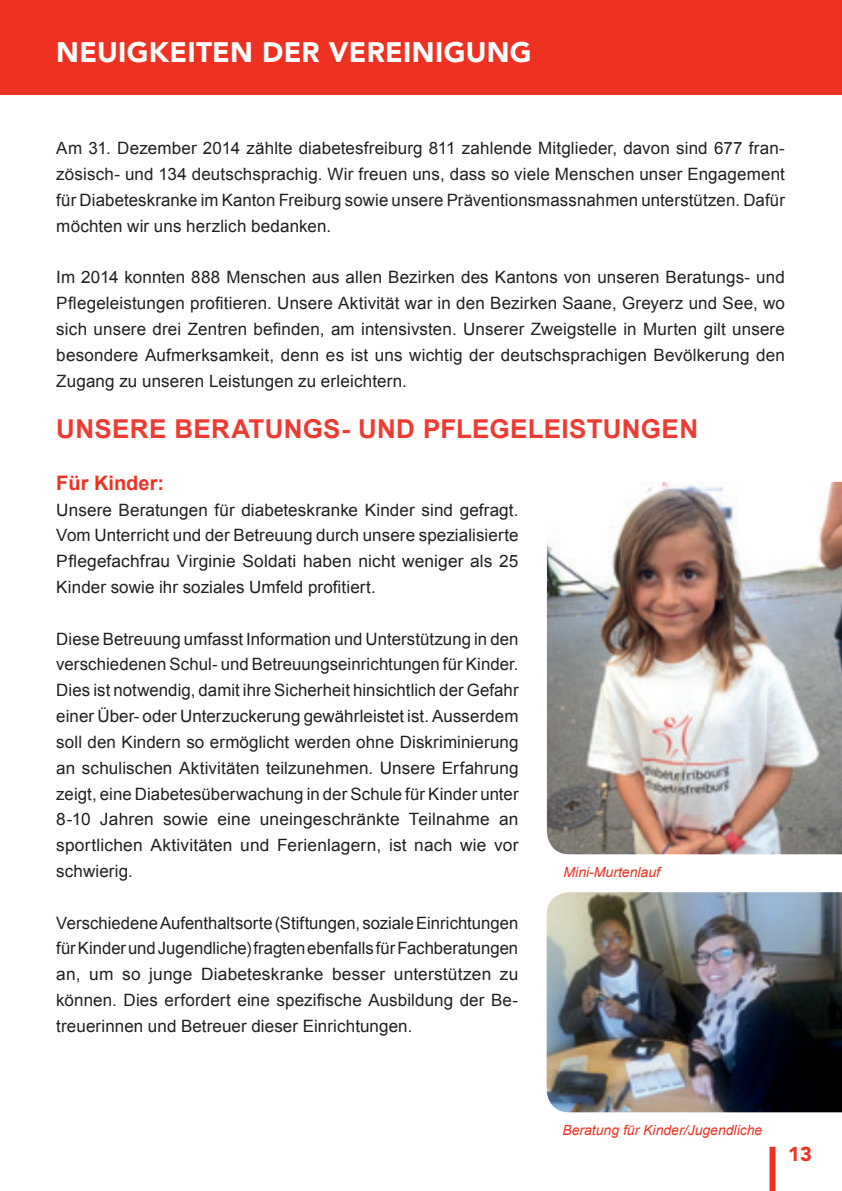
<style>
.page{position:relative;width:842px;height:1191px;background:#fff}
.page>*{position:absolute;margin:0;border:0;box-sizing:border-box;transform-origin:0 0}
.t1{font:900 28px "Avenir";letter-spacing:.01em;color:#fff}
.t2{font:700 26px "Arial";letter-spacing:.01em;color:#ee3b32}
.t3{font:700 20px "Arial";color:#ef3122}
.t4{font:900 20px "Avenir";color:#ef3122}
.t5{font:17px/25.8px "Arial";letter-spacing:.005em;color:#231f20;text-align:justify}
.t6{font:italic 14px "Arial";color:#ef3122}
</style>
<div class="page">
<div style="left:769px;top:1146px;width:6px;height:45px;background:#ef3122"></div>
<div style="left:0;top:0;width:842px;height:94px;background:#ef3122"></div>
<img style="left:547px;top:482px;width:295px;height:372px">
<img style="left:547px;top:892px;width:295px;height:220px">
<h1 class="t1" style="left:56px;top:35px;width:477px">NEUIGKEITEN DER VEREINIGUNG</h1>
<p class="t5" style="left:56px;top:136px;width:730px">Am 31. Dezember 2014 zählte diabetesfreiburg 811 zahlende Mitglieder, davon sind 677 fran&shy;zösisch- und 134 deutschsprachig. Wir freuen uns, dass so viele Menschen unser Engagement für Diabeteskranke im Kanton Freiburg sowie unsere Präventionsmassnahmen unterstützen. Dafür möchten wir uns herzlich bedanken.</p>
<p class="t5" style="left:56px;top:265px;width:730px">Im 2014 konnten 888 Menschen aus allen Bezirken des Kantons von unseren Beratungs- und Pflegeleistungen profitieren. Unsere Aktivität war in den Bezirken Saane, Greyerz und See, wo sich unsere drei Zentren befinden, am intensivsten. Unserer Zweigstelle in Murten gilt unsere besondere Aufmerksamkeit, denn es ist uns wichtig der deutschsprachigen Bevölkerung den Zugang zu unseren Leistungen zu erleichtern.</p>
<h2 class="t2" style="left:56px;top:412px;width:643px">UNSERE BERATUNGS- UND PFLEGELEISTUNGEN</h2>
<p class="t3" style="left:56px;top:469px;width:109px">Für Kinder:</p>
<p class="t5" style="left:56px;top:497px;width:464px">Unsere Beratungen für diabeteskranke Kinder sind gefragt.<br>Vom Unterricht und der Betreuung durch unsere spezialisierte Pflegefachfrau Virginie Soldati haben nicht weniger als 25<br>Kinder sowie ihr soziales Umfeld profitiert.</p>
<p class="t5" style="left:56px;top:626px;width:464px">Diese Betreuung umfasst Information und Unterstützung in den verschiedenen Schul- und Betreuungseinrichtungen für Kinder.<br>Dies ist notwendig, damit ihre Sicherheit hinsichtlich der Gefahr einer Über- oder Unterzuckerung gewährleistet ist. Ausserdem soll den Kindern so ermöglicht werden ohne Diskriminierung an schulischen Aktivitäten teilzunehmen. Unsere Erfahrung zeigt, eine Diabetesüberwachung in der Schule für Kinder unter 8-10 Jahren sowie eine uneingeschränkte Teilnahme an sportlichen Aktivitäten und Ferienlagern, ist nach wie vor schwierig.</p>
<p class="t5" style="left:56px;top:910px;width:463px">Verschiedene Aufenthaltsorte (Stiftungen, soziale Einrichtungen für Kinder und Jugendliche) fragten ebenfalls für Fachberatungen an, um so junge Diabeteskranke besser unterstützen zu können. Dies erfordert eine spezifische Ausbildung der Be&shy;treuerinnen und Betreuer dieser Einrichtungen.</p>
<p class="t6" style="left:564px;top:863px;width:98px">Mini-Murtenlauf</p>
<p class="t6" style="left:562px;top:1121px;width:201px">Beratung für Kinder/Jugendliche</p>
<p class="t4" style="left:788px;top:1141px;width:25px">13</p>
</div>
